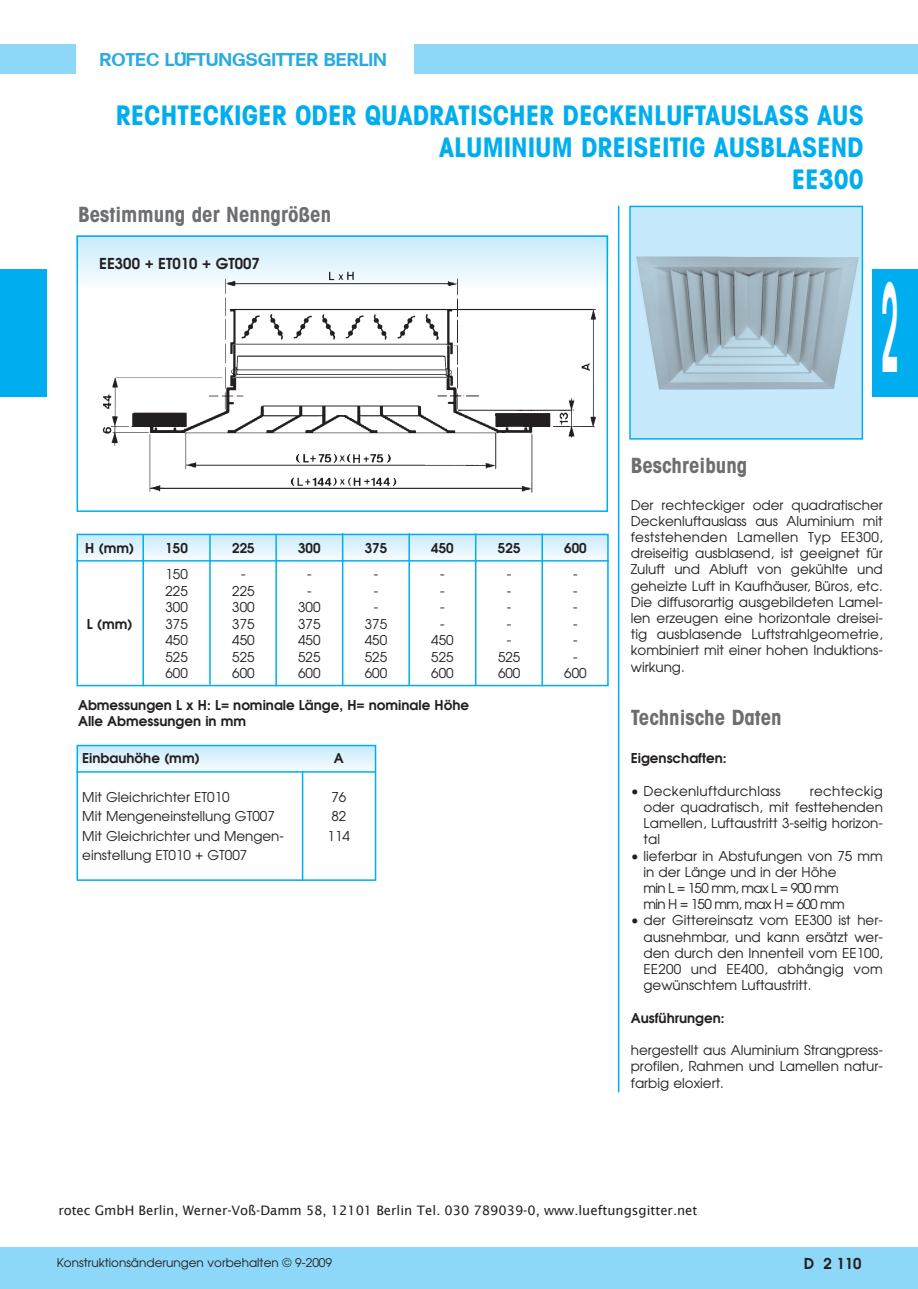
<style>
.page{position:relative;width:918px;height:1289px;background:#fff}
.page>*{position:absolute;margin:0;border:0;box-sizing:border-box;transform-origin:0 0}
.t1{font:600 120px "Avant Garde";color:#fff;scale:.25 1}
.t2{font:700 condensed 27px/32.4px "Avant Garde";color:#00aeef;text-align:right}
.t3{font:700 condensed 21px "Avant Garde";color:#6c6e70}
.t4{font:700 18px "Adam Becker";color:#29abe2}
.t5{font:600 15px "Avant Garde";color:#231f20}
.t6{font:13.5px/16.5px "Avant Garde";color:#231f20;text-align:center}
.t7{font:600 13.5px/16.2px "Avant Garde";color:#231f20}
.t8{font:13.5px "Avant Garde";letter-spacing:.02em;color:#231f20}
.t9{font:13.05px "Lucida Sans";color:#231f20}
.t10{font:12px "Avant Garde";color:#231f20}
</style>
<div class="page">
<svg style="left:750px;top:439px;width:92px;height:1px"></svg>
<svg style="left:750px;top:205px;width:34px;height:1px"></svg>
<div style="left:0;top:44px;width:918px;height:30px;background:#8dd8f8"></div>
<div style="left:0;top:1247px;width:918px;height:41px;background:#8dd8f8"></div>
<div style="left:77px;top:38px;width:337px;height:44px;background:#fff"></div>
<div style="left:77px;top:235px;width:531px;height:53px;background:#d4effc"></div>
<div style="left:77px;top:746px;width:298px;height:26px;background:linear-gradient(to bottom,#c9ebfc,#f5fcfe)"></div>
<div style="left:77px;top:744px;width:299px;height:137px;border:2px solid #00aeef"></div>
<svg style="left:80px;top:536px;width:526px;height:24px"></svg>
<div style="left:77px;top:533px;width:532px;height:153px;border:2px solid #00aeef"></div>
<div style="left:0;top:269px;width:47px;height:128px;background:#00aeef"></div>
<div style="left:630px;top:206px;width:232px;height:233px;background:#c6eafb"></div>
<img style="left:636px;top:256px;width:223px;height:134px">
<div style="left:629px;top:206px;width:234px;height:233px;border:2px solid #00aeef"></div>
<img style="left:80px;top:259px;width:525px;height:234px">
<div style="left:77px;top:235px;width:531px;height:277px;border:2px solid #00aeef"></div>
<hr style="left:618px;top:206px;width:1px;height:886px;background:#00aeef">
<hr style="left:77px;top:560px;width:532px;height:1px;background:#00aeef">
<hr style="left:142px;top:534px;width:2px;height:152px;background:#00aeef">
<hr style="left:275px;top:534px;width:2px;height:152px;background:#00aeef">
<hr style="left:342px;top:533px;width:1px;height:153px;background:#00aeef">
<hr style="left:408px;top:533px;width:2px;height:152px;background:#00aeef">
<hr style="left:475px;top:533px;width:1px;height:152px;background:#00aeef">
<hr style="left:541px;top:533px;width:2px;height:153px;background:#00aeef">
<hr style="left:209px;top:534px;width:2px;height:150px;background:#00aeef">
<div style="left:872px;top:269px;width:46px;height:128px;background:#00aeef"></div>
<hr style="left:77px;top:771px;width:298px;height:1px;background:#00aeef">
<hr style="left:302px;top:771px;width:1px;height:110px;background:#00aeef">
<h3 class="t4" style="left:99px;top:49px;width:289px">ROTEC LÜFTUNGSGITTER BERLIN</h3>
<h2 class="t2" style="left:116px;top:101px;width:749px">RECHTECKIGER ODER QUADRATISCHER DECKENLUFTAUSLASS AUS<br>ALUMINIUM DREISEITIG AUSBLASEND<br>EE300</h2>
<h3 class="t3" style="left:78px;top:207px;width:255px">Bestimmung der Nenngrößen</h3>
<p class="t5" style="left:99px;top:257px;width:162px">EE300 + ET010 + GT007</p>
<p class="t7" style="left:85px;top:541px;width:50px">H (mm)</p>
<p class="t7" style="left:87px;top:616px;width:47px">L (mm)</p>
<p class="t7" style="left:165px;top:541px;width:24px">150</p>
<p class="t6" style="left:165px;top:567px;width:24px;text-align:justify">150<br>225<br>300<br>375<br>450<br>525<br>600</p>
<p class="t7" style="left:232px;top:541px;width:24px">225</p>
<p class="t6" style="left:232px;top:567px;width:24px">-<br>225<br>300<br>375<br>450<br>525<br>600</p>
<p class="t7" style="left:298px;top:541px;width:24px">300</p>
<p class="t6" style="left:298px;top:567px;width:24px">-<br>-<br>300<br>375<br>450<br>525<br>600</p>
<p class="t7" style="left:365px;top:541px;width:24px">375</p>
<p class="t6" style="left:365px;top:567px;width:24px">-<br>-<br>-<br>375<br>450<br>525<br>600</p>
<p class="t7" style="left:431px;top:541px;width:24px">450</p>
<p class="t6" style="left:431px;top:567px;width:24px">-<br>-<br>-<br>-<br>450<br>525<br>600</p>
<p class="t7" style="left:78px;top:698px;width:393px">Abmessungen L x H: L= nominale Länge, H= nominale Höhe<br>Alle Abmessungen in mm</p>
<p class="t7" style="left:82px;top:751px;width:119px">Einbauhöhe (mm)</p>
<p class="t6" style="left:82px;top:788px;width:203px;line-height:19.5px;text-align:left">Mit Gleichrichter ET010<br>Mit Mengeneinstellung GT007<br>Mit Gleichrichter und Mengen&shy;einstellung ET010 + GT007</p>
<p class="t7" style="left:334px;top:751px;width:11px">A</p>
<p class="t6" style="left:328px;top:788px;width:24px;line-height:19.5px;text-align:left">76<br>82<br>114</p>
<p class="t7" style="left:498px;top:541px;width:24px">525</p>
<p class="t6" style="left:498px;top:567px;width:24px">-<br>-<br>-<br>-<br>-<br>525<br>600</p>
<p class="t7" style="left:564px;top:541px;width:24px">600</p>
<p class="t6" style="left:564px;top:567px;width:24px">-<br>-<br>-<br>-<br>-<br>-<br>600</p>
<h1 class="t1" style="left:881px;top:283px;width:69px">2</h1>
<h3 class="t3" style="left:631px;top:458px;width:118px">Beschreibung</h3>
<p class="t6" style="left:631px;top:498px;width:254px;text-align:justify">Der rechteckiger oder quadratischer Deckenluftauslass aus Aluminium mit feststehenden Lamellen Typ EE300, dreiseitig ausblasend, ist geeignet für Zuluft und Abluft von gekühlte und geheizte Luft in Kaufhäuser, Büros, etc.<br>Die diffusorartig ausgebildeten Lamel&shy;len erzeugen eine horizontale dreisei&shy;tig ausblasende Luftstrahlgeometrie, kombiniert mit einer hohen Induktions&shy;wirkung.</p>
<h3 class="t3" style="left:631px;top:710px;width:153px">Technische Daten</h3>
<p class="t7" style="left:631px;top:750px;width:97px">Eigenschaften:</p>
<p class="t8" style="left:631px;top:786px;width:151px">• Deckenluftdurchlass</p>
<p class="t6" style="left:644px;top:784px;width:241px;text-align:justify;text-indent:166px">rechteckig oder quadratisch, mit festtehenden Lamellen, Luftaustritt 3-seitig horizon&shy;tal</p>
<p class="t6" style="left:644px;top:849px;width:241px;text-align:left;text-indent:-13px">• lieferbar in Abstufungen von 75 mm in der Länge und in der Höhe<br>min L = 150 mm, max L = 900 mm<br>min H = 150 mm, max H = 600 mm</p>
<p class="t6" style="left:644px;top:913px;width:241px;text-align:justify;text-indent:-13px">• der Gittereinsatz vom EE300 ist her&shy;ausnehmbar, und kann ersätzt wer&shy;den durch den Innenteil vom EE100, EE200 und EE400, abhängig vom gewünschtem Luftaustritt.</p>
<p class="t7" style="left:631px;top:1010px;width:95px">Ausführungen:</p>
<p class="t6" style="left:631px;top:1043px;width:254px;text-align:justify">hergestellt aus Aluminium Strangpress&shy;profilen, Rahmen und Lamellen natur&shy;farbig eloxiert.</p>
<p class="t9" style="left:58px;top:1202px;width:641px">rotec GmbH Berlin, Werner-Voß-Damm 58, 12101 Berlin Tel. 030 789039-0, www.lueftungsgitter.net</p>
<p class="t10" style="left:57px;top:1257px;width:277px">Konstruktionsänderungen vorbehalten © 9-2009</p>
<p class="t5" style="left:804px;top:1257px;width:59px">D 2 110</p>
</div>
